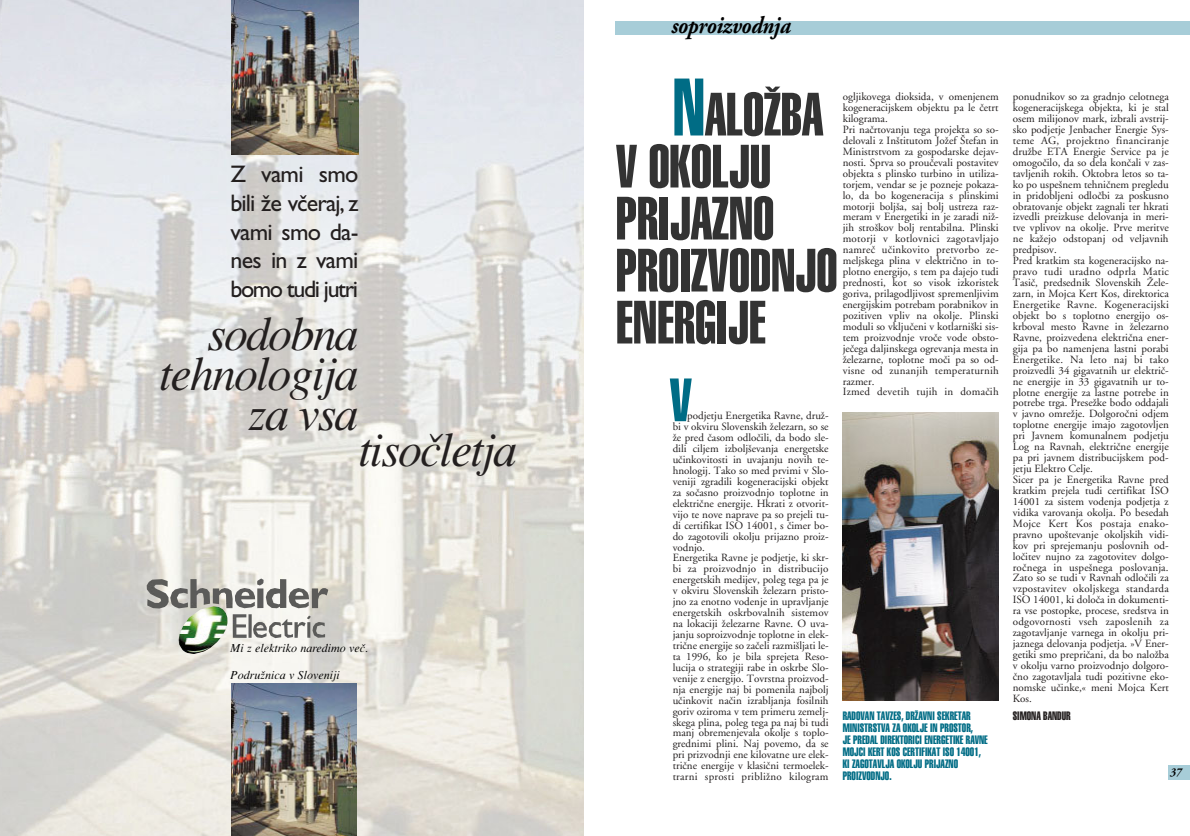
<style>
.page{position:relative;width:1190px;height:836px;background:#fff}
.page>*{position:absolute;margin:0;border:0;box-sizing:border-box;transform-origin:0 0}
.t1{font:60px/52px "Helvetica Extra Compressed";color:#333;scale:.95 1}
.t2{font:60px "Helvetica Extra Compressed";color:#006c85}
.t3{font:italic 48px/40px "Times Ada";letter-spacing:-.04em;color:#231f1f;text-align:right}
.t4{font:24px/28.8px "SS Gill Sans";letter-spacing:-.03em;color:#231f1f;text-align:justify}
.t5{font:italic 700 24px "Adobe Garamond";letter-spacing:-.015em;color:#000;scale:.9 1}
.t6{font:12px/12px "Helvetica Extra Compressed";color:#006c85}
.t7{font:italic 12px "Times Ada";color:#000}
.t8{font:12px "Helvetica Extra Compressed";color:#231f1f}
.t9{font:italic 700 12px "Adobe Garamond";color:#000;scale:.9 1}
.t10{font:11px/10.9px "Adobe Garamond";color:#231f1f}
.s1{font-size:80px;color:#006c85}
</style>
<div class="page">
<div style="left:616px;top:21px;width:574px;height:14px;background:#a7cdd8"></div>
<div style="left:1169px;top:765px;width:21px;height:15px;background:#a7cdd8"></div>
<img style="left:0;top:0;width:583px;height:836px">
<img style="left:231px;top:683px;width:126px;height:153px">
<img style="left:232px;top:0;width:127px;height:155px">
<img style="left:147px;top:579px;width:181px;height:75px">
<img style="left:843px;top:412px;width:156px;height:289px">
<h3 class="t4" style="left:231px;top:159px;width:130px">Z vami smo bili `e v~eraj, z vami smo da&shy;nes in z vami bomo tudi jutri</h3>
<h2 class="t3" style="left:159px;top:319px;width:201px">sodobna tehnologija za vsa</h2>
<h2 class="t3" style="left:359px;top:435px;width:160px">tisoËletja</h2>
<p class="t7" style="left:231px;top:644px;width:139px">Mi z elektriko naredimo veË.</p>
<p class="t7" style="left:231px;top:671px;width:111px">Podruænica v Sloveniji</p>
<h3 class="t5" style="left:670px;top:16px;width:134px">soproizvodnja</h3>
<h1 class="t1" style="left:616px;top:92px;width:235px;text-indent:57px"><span class="s1">N</span>ALOÆBA<br>V OKOLJU<br>PRIJAZNO<br>PROIZVODNJO<br>ENERGIJE</h1>
<h1 class="t2" style="left:670px;top:378px;width:24px">V</h1>
<p class="t10" style="left:843px;top:92px;width:158px">ogljikovega dioksida, v omenjenem kogeneracijskem objektu pa le Ëetrt kilograma.<br>Pri naËrtovanju tega projekta so so&shy;delovali z Inπtitutom Joæef ©tefan in Ministrstvom za gospodarske dejav&shy;nosti. Sprva so prouËevali postavitev objekta s plinsko turbino in utiliza&shy;torjem, vendar se je pozneje pokaza&shy;lo, da bo kogeneracija s plinskimi motorji boljπa, saj bolj ustreza raz&shy;meram v Energetiki in je zaradi niæ&shy;jih stroπkov bolj rentabilna. Plinski motorji v kotlovnici zagotavljajo namreË uËinkovito pretvorbo ze&shy;meljskega plina v elektriËno in to&shy;plotno energijo, s tem pa dajejo tudi prednosti, kot so visok izkoristek goriva, prilagodljivost spremenljivim energijskim potrebam porabnikov in pozitiven vpliv na okolje. Plinski moduli so vkljuËeni v kotlarniπki sis&shy;tem proizvodnje vroËe vode obsto&shy;jeËega daljinskega ogrevanja mesta in æelezarne, toplotne moËi pa so od&shy;visne od zunanjih temperaturnih razmer.<br>Izmed devetih tujih in domaËih</p>
<p class="t10" style="left:1013px;top:92px;width:158px">ponudnikov so za gradnjo celotnega kogeneracijskega objekta, ki je stal osem milijonov mark, izbrali avstrij&shy;sko podjetje Jenbacher Energie Sys&shy;teme AG, projektno financiranje druæbe ETA Energie Service pa je omogoËilo, da so dela konËali v zas&shy;tavljenih rokih. Oktobra letos so ta&shy;ko po uspeπnem tehniËnem pregledu in pridobljeni odloËbi za poskusno obratovanje objekt zagnali ter hkrati izvedli preizkuse delovanja in meri&shy;tve vplivov na okolje. Prve meritve ne kaæejo odstopanj od veljavnih predpisov.<br>Pred kratkim sta kogeneracijsko na&shy;pravo tudi uradno odprla Matic TasiË, predsednik Slovenskih Æele&shy;zarn, in Mojca Kert Kos, direktorica Energetike Ravne. Kogeneracijski objekt bo s toplotno energijo os&shy;krboval mesto Ravne in æelezarno Ravne, proizvedena elektriËna ener&shy;gija pa bo namenjena lastni porabi Energetike. Na leto naj bi tako proizvedli 34 gigavatnih ur elektriË&shy;ne energije in 33 gigavatnih ur to&shy;plotne energije za lastne potrebe in potrebe trga. Preseæke bodo oddajali v javno omreæje. DolgoroËni odjem toplotne energije imajo zagotovljen pri Javnem komunalnem podjetju Log na Ravnah, elektriËne energije pa pri javnem distribucijskem pod&shy;jetju Elektro Celje.<br>Sicer pa je Energetika Ravne pred kratkim prejela tudi certifikat ISO 14001 za sistem vodenja podjetja z vidika varovanja okolja. Po besedah Mojce Kert Kos postaja enako&shy;pravno upoπtevanje okoljskih vidi&shy;kov pri sprejemanju poslovnih od&shy;loËitev nujno za zagotovitev dolgo&shy;roËnega in uspeπnega poslovanja.<br>Zato so se tudi v Ravnah odloËili za vzpostavitev okoljskega standarda ISO 14001, ki doloËa in dokumenti&shy;ra vse postopke, procese, sredstva in odgovornosti vseh zaposlenih za zagotavljanje varnega in okolju pri&shy;jaznega delovanja podjetja. flV Ener&shy;getiki smo prepriËani, da bo naloæba v okolju varno proizvodnjo dolgoro-Ëno zagotavljala tudi pozitivne eko&shy;nomske uËinke,« meni Mojca Kert Kos.</p>
<p class="t8" style="left:1013px;top:712px;width:59px">SIMONA BANDUR</p>
<p class="t10" style="left:673px;top:411px;width:158px;text-indent:15px">podjetju Energetika Ravne, druæ&shy;bi v okviru Slovenskih æelezarn, so se æe pred Ëasom odloËili, da bodo sle&shy;dili ciljem izboljπevanja energetske uËinkovitosti in uvajanju novih te&shy;hnologij. Tako so med prvimi v Slo&shy;veniji zgradili kogeneracijski objekt za soËasno proizvodnjo toplotne in elektriËne energije. Hkrati z otvorit&shy;vijo te nove naprave pa so prejeli tu&shy;di certifikat ISO 14001, s Ëimer bo&shy;do zagotovili okolju prijazno proiz&shy;vodnjo.<br>Energetika Ravne je podjetje, ki skr&shy;bi za proizvodnjo in distribucijo energetskih medijev, poleg tega pa je v okviru Slovenskih æelezarn pristo&shy;jno za enotno vodenje in upravljanje energetskih oskrbovalnih sistemov na lokaciji æelezarne Ravne. O uva&shy;janju soproizvodnje toplotne in elek&shy;triËne energije so zaËeli razmiπljati le&shy;ta 1996, ko je bila sprejeta Reso&shy;lucija o strategiji rabe in oskrbe Slo&shy;venije z energijo. Tovrstna proizvod&shy;nja energije naj bi pomenila najbolj uËinkovit naËin izrabljanja fosilnih goriv oziroma v tem primeru zemelj&shy;skega plina, poleg tega pa naj bi tudi manj obremenjevala okolje s toplo&shy;grednimi plini. Naj povemo, da se pri prizvodnji ene kilovatne ure elek&shy;triËne energije v klasiËni termoelek&shy;trarni sprosti pribliæno kilogram</p>
<p class="t6" style="left:843px;top:710px;width:147px">RADOVAN TAVZES, DRÆAVNI SEKRETAR<br>MINISTRSTVA ZA OKOLJE IN PROSTOR,<br>JE PREDAL DIREKTORICI ENERGETIKE RAVNE<br>MOJCI KERT KOS CERTIFIKAT ISO 14001,<br>KI ZAGOTAVLJA OKOLJU PRIJAZNO<br>PROIZVODNJO.</p>
<p class="t9" style="left:1170px;top:767px;width:14px">37</p>
</div>
